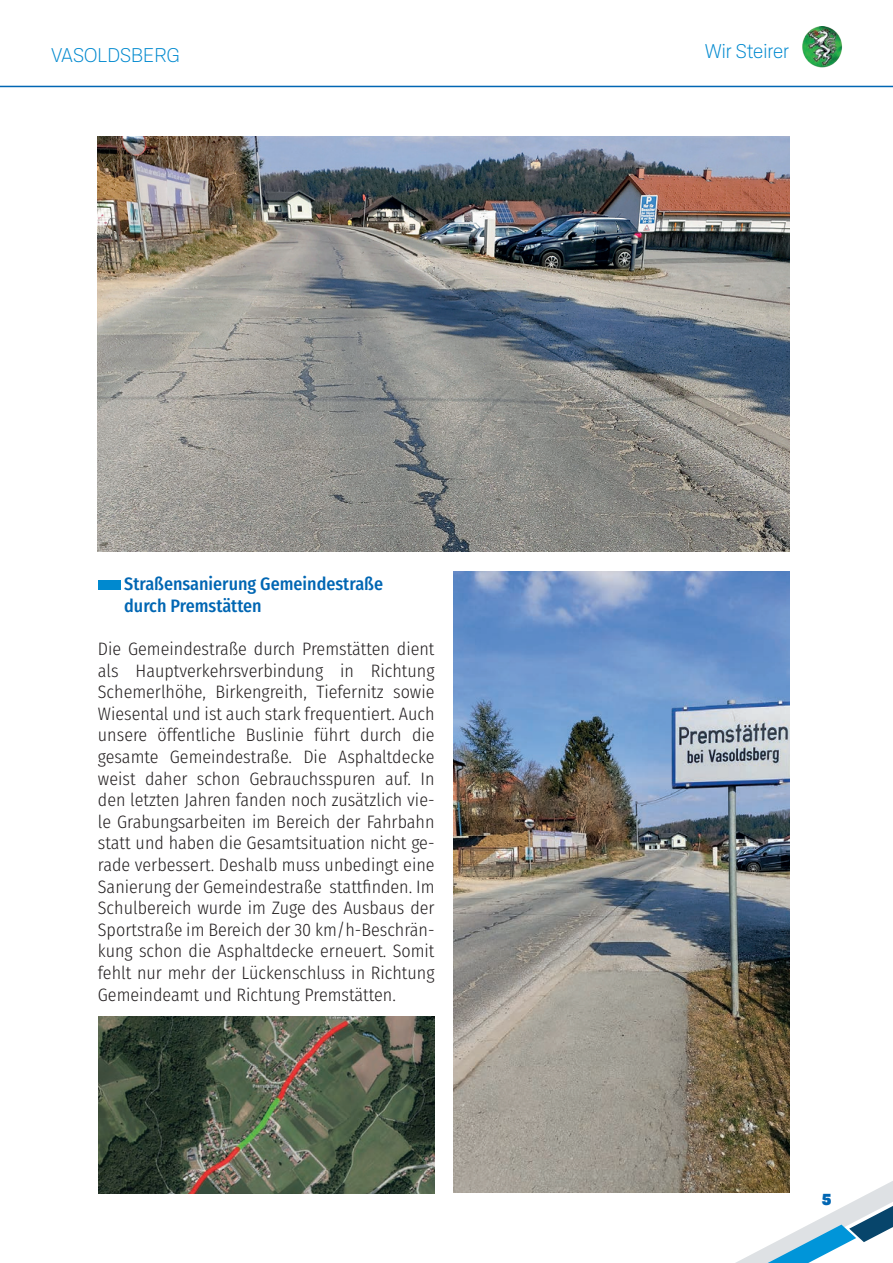
<style>
.page{position:relative;width:893px;height:1263px;background:#fff}
.page>*{position:absolute;margin:0;border:0;box-sizing:border-box;transform-origin:0 0}
.t1{font:300 21px "Konkret Grotesk Pro";letter-spacing:.005em;color:#0089cf}
.t2{font:300 18px/21.6px "Fira Sans Condensed";color:#231f20;text-align:justify}
.t3{font:500 18px/21.6px "Fira Sans Condensed";color:#0166b3}
.t4{font:800 18px "Konkret Grotesk Pro";color:#0166b3}
</style>
<div class="page">
<hr style="left:0;top:86px;width:893px;height:1px;background:#0166b3">
<img style="left:802px;top:27px;width:40px;height:40px">
<svg style="left:735px;top:1173px;width:158px;height:90px"></svg>
<div style="left:98px;top:581px;width:22px;height:9px;background:#0089cf"></div>
<img style="left:98px;top:136px;width:691px;height:416px">
<img style="left:454px;top:572px;width:335px;height:621px">
<img style="left:99px;top:1016px;width:336px;height:178px">
<p class="t1" style="left:51px;top:40px;width:130px">VASOLDSBERG</p>
<p class="t3" style="left:124px;top:572px;width:260px">Straßensanierung Gemeindestraße durch Premstätten</p>
<p class="t2" style="left:98px;top:638px;width:338px">Die Gemeindestraße durch Premstätten dient als Hauptverkehrsverbindung in Richtung Schemerlhöhe, Birkengreith, Tiefernitz sowie Wiesental und ist auch stark frequentiert. Auch unsere öffentliche Buslinie führt durch die gesamte Gemeindestraße. Die Asphaltdecke weist daher schon Gebrauchsspuren auf. In den letzten Jahren fanden noch zusätzlich vie&shy;le Grabungsarbeiten im Bereich der Fahrbahn statt und haben die Gesamtsituation nicht ge&shy;rade verbessert. Deshalb muss unbedingt eine Sanierung der Gemeindestraße stattfinden. Im Schulbereich wurde im Zuge des Ausbaus der Sportstraße im Bereich der 30 km/h-Beschrän&shy;kung schon die Asphaltdecke erneuert. Somit fehlt nur mehr der Lückenschluss in Richtung Gemeindeamt und Richtung Premstätten.</p>
<p class="t1" style="left:705px;top:36px;width:86px">Wir Steirer</p>
<p class="t4" style="left:822px;top:1185px;width:11px">5</p>
</div>
